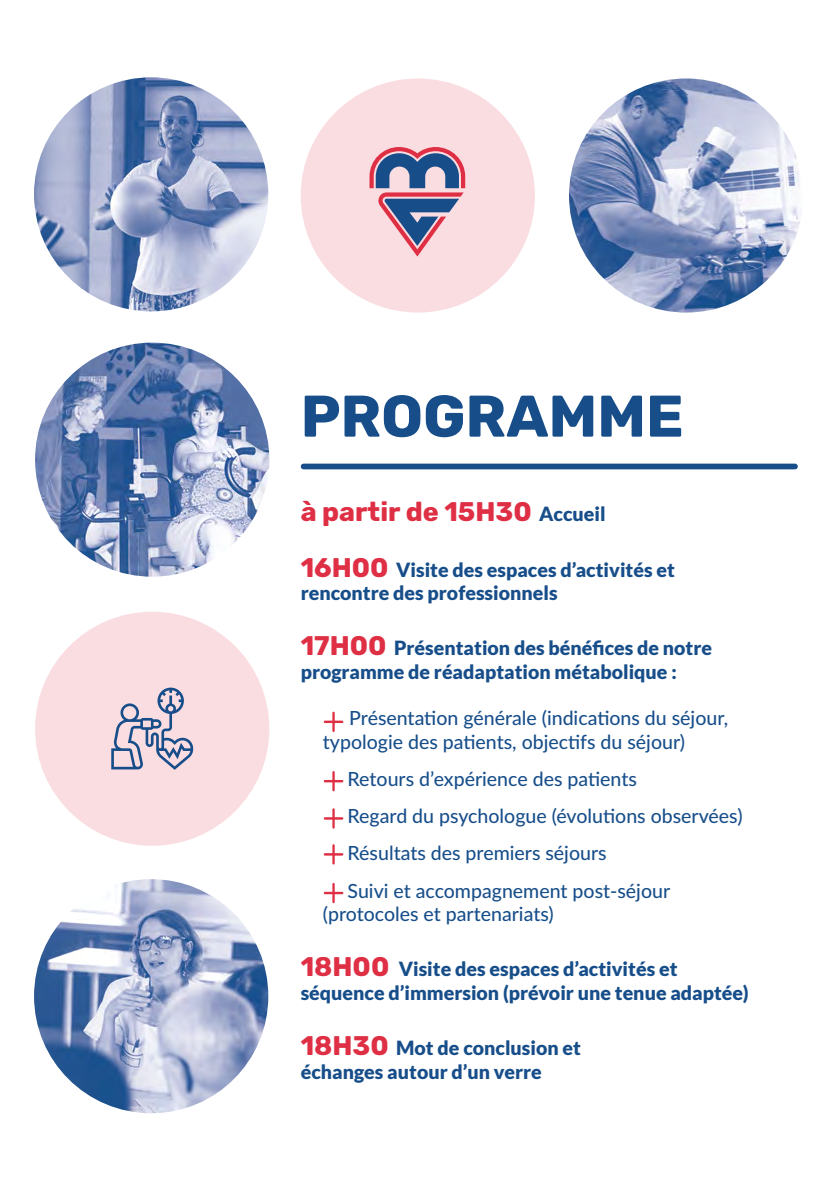
<style>
.page{position:relative;width:840px;height:1191px;background:#fff}
.page>*{position:absolute;margin:0;border:0;box-sizing:border-box;transform-origin:0 0}
.t1{font:700 26.8px "Rubik";color:#df2f44}
.t2{font:900 19.6px/23.4px "Lato";color:#174e8a}
.t3{font:500 19.6px/37.2px "Lato";color:#174e8a}
.s1{font-family:"Lato";font-weight:900;font-size:19.6px;color:#174e8a}
.s2{font-family:"Rubik";font-weight:700;font-size:26.8px;color:#df2f44}
</style>
<div class="page">
<div style="left:35px;top:611px;width:234px;height:234px;background:#fadde1;border-radius:50%"></div>
<div style="left:300px;top:78px;width:234px;height:234px;background:#fadde1;border-radius:50%"></div>
<svg style="left:304px;top:395px;width:376px;height:42px"></svg>
<div style="left:303px;top:463px;width:491px;height:6px;background:#174e8a"></div>
<svg style="left:323px;top:711px;width:21px;height:21px"></svg>
<svg style="left:323px;top:771px;width:21px;height:21px"></svg>
<svg style="left:323px;top:808px;width:21px;height:21px"></svg>
<svg style="left:323px;top:844px;width:21px;height:21px"></svg>
<svg style="left:323px;top:882px;width:21px;height:22px"></svg>
<svg style="left:111px;top:687px;width:82px;height:83px"></svg>
<img style="left:34px;top:77px;width:234px;height:234px;border-radius:117px">
<img style="left:34px;top:879px;width:234px;height:234px;border-radius:117px">
<img style="left:568px;top:78px;width:234px;height:234px;border-radius:117px">
<img style="left:35px;top:342px;width:234px;height:234px;border-radius:117px">
<svg style="left:369px;top:147px;width:96px;height:109px"></svg>
<h1 class="t1" style="left:300px;top:496px;width:306px">à partir de 15H30 <span class="s1">Accueil</span></h1>
<p class="t2" style="left:300px;top:557px;width:375px"><span class="s2">16H00</span> Visite des espaces d’activités et rencontre des professionnels</p>
<p class="t2" style="left:300px;top:636px;width:413px"><span class="s2">17H00</span> Présentation des bénéfices de notre programme de réadaptation métabolique :</p>
<p class="t3" style="left:323px;top:705px;width:406px;line-height:23.4px;text-indent:26px">Présentation générale (indications du séjour, typologie des patients, objectifs du séjour)</p>
<p class="t3" style="left:347px;top:759px;width:396px">Retours d’expérience des patients<br>Regard du psychologue (évolutions observées)<br>Résultats des premiers séjours<br>Suivi et accompagnement post-séjour</p>
<p class="t3" style="left:323px;top:894px;width:232px">(protocoles et partenariats)</p>
<p class="t2" style="left:300px;top:957px;width:449px"><span class="s2">18H00</span> Visite des espaces d’activités et séquence d’immersion (prévoir une tenue adaptée)</p>
<p class="t2" style="left:300px;top:1035px;width:282px"><span class="s2">18H30</span> Mot de conclusion et échanges autour d’un verre</p>
</div>
